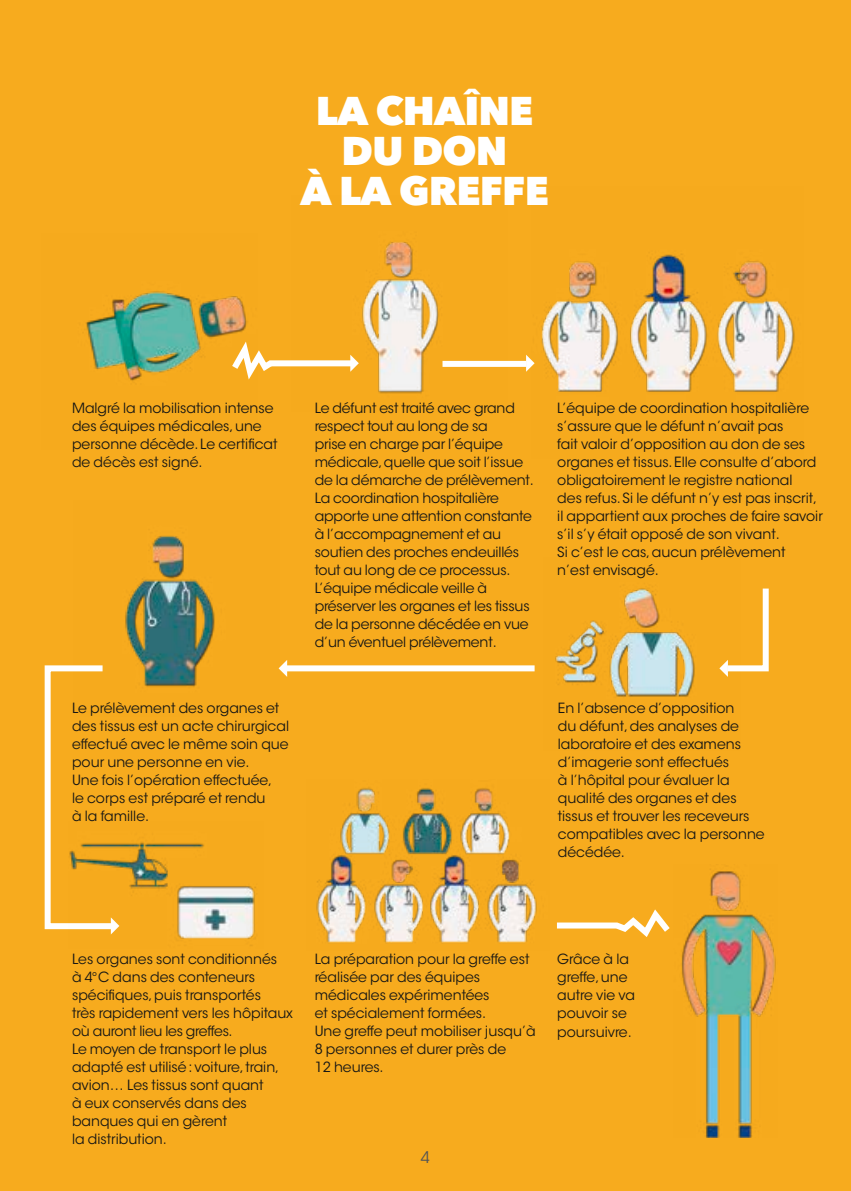
<style>
.page{position:relative;width:851px;height:1191px;background:#fff}
.page>*{position:absolute;margin:0;border:0;box-sizing:border-box;transform-origin:0 0}
.t1{font:800 40px/40px "Avenir Next";letter-spacing:-.02em;color:#fff;text-align:center}
.t2{font:16px "ITC Avant Garde Std";color:#555554}
.t3{font:14px/18px "ITC Avant Garde Std";color:#171715}
</style>
<div class="page">
<div style="left:0;top:0;width:850px;height:1191px;background:#f7ab1e"></div>
<img style="left:86px;top:291px;width:162px;height:90px">
<img style="left:362px;top:242px;width:146px;height:152px">
<img style="left:125px;top:535px;width:90px;height:152px">
<img style="left:534px;top:254px;width:261px;height:138px">
<div style="left:442px;top:361px;width:84px;height:6px;background:#fff"></div>
<svg style="left:228px;top:333px;width:131px;height:48px"></svg>
<svg style="left:526px;top:355px;width:8px;height:17px"></svg>
<svg style="left:278px;top:660px;width:9px;height:17px"></svg>
<img style="left:555px;top:586px;width:140px;height:111px">
<svg style="left:719px;top:588px;width:50px;height:89px"></svg>
<div style="left:286px;top:665px;width:248px;height:6px;background:#fff"></div>
<img style="left:110px;top:842px;width:146px;height:104px">
<img style="left:316px;top:787px;width:221px;height:157px">
<img style="left:681px;top:869px;width:95px;height:268px">
<svg style="left:557px;top:909px;width:113px;height:28px"></svg>
<svg style="left:44px;top:665px;width:77px;height:269px"></svg>
<hr style="left:850px;top:570px;width:1px;height:360px;background:#8e71ab">
<h1 class="t1" style="left:300px;top:91px;width:250px">LA CHAÎNE<br>DU DON<br>À LA GREFFE</h1>
<p class="t3" style="left:72px;top:399px;width:207px">Malgré la mobilisation intense des équipes médicales, une personne décède. Le certificat de décès est signé.</p>
<p class="t3" style="left:72px;top:698px;width:218px">Le prélèvement des organes et des tissus est un acte chirurgical effectué avec le même soin que pour une personne en vie.<br>Une fois l’opération effectuée,<br>le corps est préparé et rendu<br>à la famille.</p>
<p class="t3" style="left:314px;top:399px;width:221px">Le défunt est traité avec grand respect tout au long de sa<br>prise en charge par l’équipe médicale, quelle que soit l’issue de la démarche de prélèvement.<br>La coordination hospitalière apporte une attention constante à l’accompagnement et au soutien des proches endeuillés tout au long de ce processus.<br>L’équipe médicale veille à préserver les organes et les tissus de la personne décédée en vue d’un éventuel prélèvement.</p>
<p class="t3" style="left:557px;top:399px;width:267px">L’équipe de coordination hospitalière s’assure que le défunt n’avait pas<br>fait valoir d’opposition au don de ses organes et tissus. Elle consulte d’abord obligatoirement le registre national<br>des refus. Si le défunt n’y est pas inscrit, il appartient aux proches de faire savoir s’il s’y était opposé de son vivant.<br>Si c’est le cas, aucun prélèvement<br>n’est envisagé.</p>
<p class="t3" style="left:557px;top:698px;width:208px">En l’absence d’opposition<br>du défunt, des analyses de laboratoire et des examens d’imagerie sont effectués<br>à l’hôpital pour évaluer la qualité des organes et des tissus et trouver les receveurs compatibles avec la personne décédée.</p>
<p class="t3" style="left:72px;top:950px;width:222px">Les organes sont conditionnés<br>à 4°C dans des conteneurs spécifiques, puis transportés<br>très rapidement vers les hôpitaux où auront lieu les greffes.<br>Le moyen de transport le plus adapté est utilisé: voiture, train, avion… Les tissus sont quant<br>à eux conservés dans des banques qui en gèrent<br>la distribution.</p>
<p class="t3" style="left:314px;top:950px;width:222px">La préparation pour la greffe est réalisée par des équipes médicales expérimentées<br>et spécialement formées.<br>Une greffe peut mobiliser jusqu’à<br>8 personnes et durer près de<br>12 heures.</p>
<p class="t3" style="left:557px;top:950px;width:79px">Grâce à la greffe, une autre vie va pouvoir se poursuivre.</p>
<p class="t2" style="left:421px;top:1147px;width:11px">4</p>
</div>
